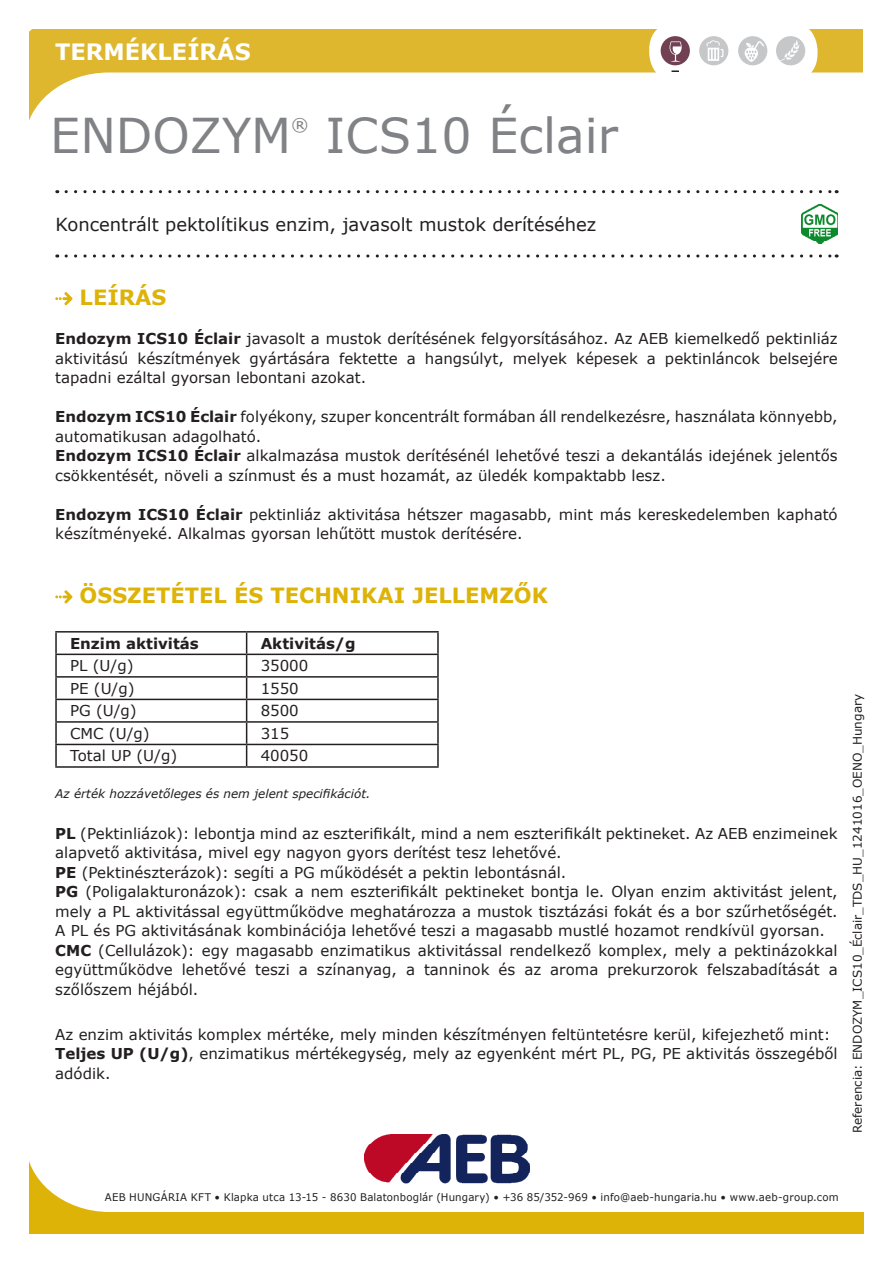
<style>
.page{position:relative;width:893px;height:1263px;background:#fff}
.page>*{position:absolute;margin:0;border:0;box-sizing:border-box;transform-origin:0 0}
.t1{font:48px "Verdana";color:#808285}
.t2{font:700 22.5px "Verdana";color:#fff}
.t3{font:700 21px "Verdana";color:#deb308}
.t4{font:18px "Verdana";color:#231f20}
.t5{font:17.55px "Verdana";color:#808285}
.t6{font:15px/19.5px "Verdana";color:#231f20}
.t7{font:700 15px "Verdana";color:#231f20}
.t8{font:12px "Verdana";color:#231f20}
.t9{font:italic 12px "Verdana";color:#231f20}
.t10{font:10.5px "Verdana";letter-spacing:.015em;color:#231f20}
.s1{font-weight:700}
</style>
<div class="page">
<svg style="left:66px;top:190px;width:771px;height:3px"></svg>
<svg style="left:66px;top:254px;width:771px;height:4px"></svg>
<svg style="left:29px;top:30px;width:834px;height:91px"></svg>
<svg style="left:649px;top:21px;width:167px;height:61px"></svg>
<div style="left:650px;top:22px;width:167px;height:60px;background:#fff;border-radius:28px"></div>
<svg style="left:671px;top:70px;width:8px;height:2px"></svg>
<div style="left:776px;top:36px;width:29px;height:29px;background:#c6c7c8;border-radius:50%"></div>
<svg style="left:780px;top:40px;width:20px;height:21px"></svg>
<div style="left:738px;top:36px;width:29px;height:29px;background:#c6c7c8;border-radius:50%"></div>
<div style="left:661px;top:36px;width:29px;height:29px;background:#724053;border-radius:50%"></div>
<div style="left:699px;top:36px;width:29px;height:29px;background:#c6c7c8;border-radius:50%"></div>
<svg style="left:706px;top:40px;width:17px;height:21px"></svg>
<svg style="left:670px;top:41px;width:12px;height:21px"></svg>
<svg style="left:745px;top:41px;width:19px;height:21px"></svg>
<svg style="left:30px;top:1161px;width:834px;height:72px"></svg>
<img style="left:365px;top:1134px;width:164px;height:49px">
<svg style="left:55px;top:292px;width:17px;height:13px"></svg>
<svg style="left:55px;top:590px;width:17px;height:13px"></svg>
<hr style="left:55px;top:631px;width:192px;height:1px;background:#231f20">
<hr style="left:55px;top:632px;width:2px;height:22px;background:#231f20">
<hr style="left:247px;top:631px;width:192px;height:1px;background:#231f20">
<hr style="left:437px;top:632px;width:2px;height:22px;background:#231f20">
<hr style="left:55px;top:654px;width:192px;height:1px;background:#231f20">
<hr style="left:55px;top:655px;width:2px;height:21px;background:#231f20">
<hr style="left:247px;top:654px;width:192px;height:1px;background:#231f20">
<hr style="left:437px;top:655px;width:2px;height:21px;background:#231f20">
<hr style="left:55px;top:676px;width:192px;height:2px;background:#231f20">
<hr style="left:55px;top:678px;width:2px;height:21px;background:#231f20">
<hr style="left:247px;top:676px;width:192px;height:2px;background:#231f20">
<hr style="left:437px;top:678px;width:2px;height:21px;background:#231f20">
<hr style="left:55px;top:699px;width:192px;height:1px;background:#231f20">
<hr style="left:55px;top:700px;width:2px;height:21px;background:#231f20">
<hr style="left:247px;top:699px;width:192px;height:1px;background:#231f20">
<hr style="left:437px;top:700px;width:2px;height:21px;background:#231f20">
<hr style="left:55px;top:721px;width:192px;height:2px;background:#231f20">
<hr style="left:55px;top:723px;width:2px;height:21px;background:#231f20">
<hr style="left:247px;top:721px;width:192px;height:2px;background:#231f20">
<hr style="left:437px;top:723px;width:2px;height:21px;background:#231f20">
<hr style="left:55px;top:744px;width:192px;height:1px;background:#231f20">
<hr style="left:55px;top:745px;width:2px;height:21px;background:#231f20">
<hr style="left:247px;top:744px;width:192px;height:1px;background:#231f20">
<svg style="left:246px;top:632px;width:1px;height:134px"></svg>
<hr style="left:437px;top:745px;width:2px;height:21px;background:#231f20">
<hr style="left:55px;top:766px;width:192px;height:2px;background:#231f20">
<hr style="left:247px;top:766px;width:192px;height:2px;background:#231f20">
<img style="left:802px;top:204px;width:36px;height:39px">
<h2 class="t2" style="left:55px;top:36px;width:197px">TERMÉKLEÍRÁS</h2>
<p class="t1" style="left:50px;top:102px;width:242px">ENDOZYM</p>
<p class="t5" style="left:291px;top:112px;width:19px">®</p>
<p class="t1" style="left:326px;top:102px;width:294px">ICS10 Éclair</p>
<p class="t4" style="left:56px;top:212px;width:542px">Koncentrált pektolítikus enzim, javasolt mustok derítéséhez</p>
<p class="t3" style="left:80px;top:283px;width:88px">LEÍRÁS</p>
<p class="t6" style="left:55px;top:329px;width:784px;text-align:justify"><span class="s1">Endozym ICS10 Éclair</span> javasolt a mustok derítésének felgyorsításához. Az AEB kiemelkedő pektinliáz aktivitású készítmények gyártására fektette a hangsúlyt, melyek képesek a pektinláncok belsejére tapadni ezáltal gyorsan lebontani azokat.</p>
<p class="t6" style="left:55px;top:407px;width:784px"><span class="s1">Endozym ICS10 Éclair</span> folyékony, szuper koncentrált formában áll rendelkezésre, használata könnyebb, automatikusan adagolható.</p>
<p class="t6" style="left:55px;top:446px;width:784px"><span class="s1">Endozym ICS10 Éclair</span> alkalmazása mustok derítésénél lehetővé teszi a dekantálás idejének jelentős csökkentését, növeli a színmust és a must hozamát, az üledék kompaktabb lesz.</p>
<p class="t6" style="left:55px;top:504px;width:784px"><span class="s1">Endozym ICS10 Éclair</span> pektinliáz aktivitása hétszer magasabb, mint más kereskedelemben kapható készítményeké. Alkalmas gyorsan lehűtött mustok derítésére.</p>
<p class="t3" style="left:80px;top:581px;width:470px">ÖSSZETÉTEL ÉS TECHNIKAI JELLEMZŐK</p>
<p class="t7" style="left:70px;top:633px;width:130px">Enzim aktivitás</p>
<p class="t7" style="left:261px;top:633px;width:97px">Aktivitás/g</p>
<p class="t6" style="left:70px;top:656px;width:65px">PL (U/g)</p>
<p class="t6" style="left:261px;top:656px;width:49px">35000</p>
<p class="t6" style="left:70px;top:678px;width:66px">PE (U/g)</p>
<p class="t6" style="left:261px;top:678px;width:40px">1550</p>
<p class="t6" style="left:70px;top:701px;width:68px">PG (U/g)</p>
<p class="t6" style="left:261px;top:701px;width:40px">8500</p>
<p class="t6" style="left:70px;top:723px;width:81px">CMC (U/g)</p>
<p class="t6" style="left:261px;top:723px;width:30px">315</p>
<p class="t6" style="left:70px;top:746px;width:109px">Total UP (U/g)</p>
<p class="t6" style="left:261px;top:746px;width:49px">40050</p>
<p class="t9" style="left:55px;top:785px;width:317px">Az érték hozzávetőleges és nem jelent specifikációt.</p>
<p class="t6" style="left:55px;top:823px;width:784px"><span class="s1">PL</span> (Pektinliázok): lebontja mind az eszterifikált, mind a nem eszterifikált pektineket. Az AEB enzimeinek alapvető aktivitása, mivel egy nagyon gyors derítést tesz lehetővé.</p>
<p class="t6" style="left:55px;top:862px;width:513px"><span class="s1">PE</span> (Pektinészterázok): segíti a PG működését a pektin lebontásnál.</p>
<p class="t6" style="left:55px;top:882px;width:784px;text-align:justify"><span class="s1">PG</span> (Poligalakturonázok): csak a nem eszterifikált pektineket bontja le. Olyan enzim aktivitást jelent, mely a PL aktivitással együttműködve meghatározza a mustok tisztázási fokát és a bor szűrhetőségét.<br>A PL és PG aktivitásának kombinációja lehetővé teszi a magasabb mustlé hozamot rendkívül gyorsan.</p>
<p class="t6" style="left:55px;top:940px;width:784px;text-align:justify"><span class="s1">CMC</span> (Cellulázok): egy magasabb enzimatikus aktivitással rendelkező komplex, mely a pektinázokkal együttműködve lehetővé teszi a színanyag, a tanninok és az aroma prekurzorok felszabadítását a szőlőszem héjából.</p>
<p class="t6" style="left:55px;top:1024px;width:777px">Az enzim aktivitás komplex mértéke, mely minden készítményen feltüntetésre kerül, kifejezhető mint:</p>
<p class="t6" style="left:55px;top:1044px;width:784px"><span class="s1">Teljes UP (U/g)</span>, enzimatikus mértékegység, mely az egyenként mért PL, PG, PE aktivitás összegéből adódik.</p>
<p class="t8" style="left:849px;top:1133px;width:441px;rotate:-90deg">Referencia: ENDOZYM_ICS10_Éclair_TDS_HU_1241016_OENO_Hungary</p>
<p class="t10" style="left:105px;top:1190px;width:735px">AEB HUNGÁRIA KFT • Klapka utca 13-15 - 8630 Balatonboglár (Hungary) • +36 85/352-969 • info@aeb-hungaria.hu • www.aeb-group.com</p>
</div>
